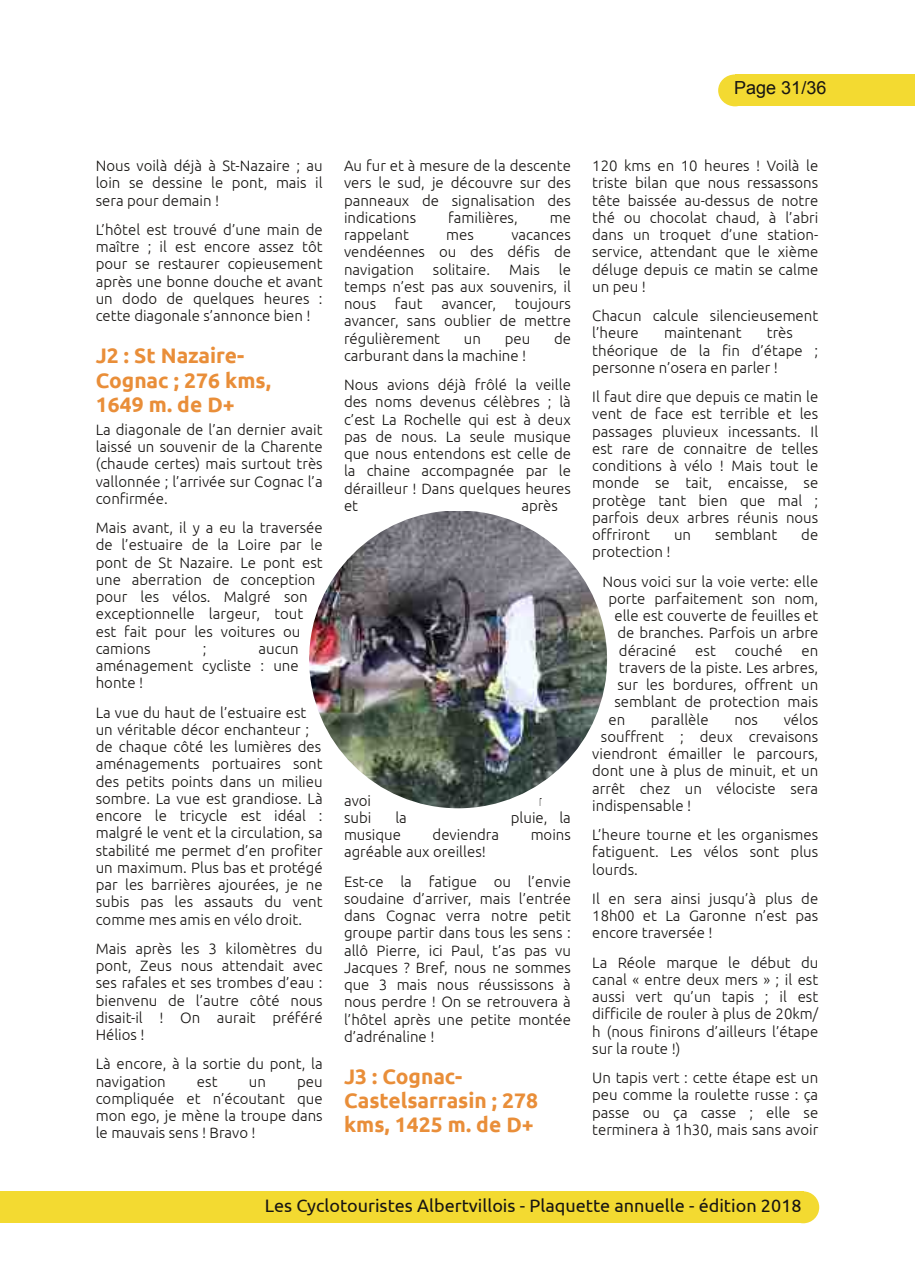
<style>
.page{position:relative;width:915px;height:1285px;background:#fff}
.page>*{position:absolute;margin:0;border:0;box-sizing:border-box;transform-origin:0 0}
.t1{font:700 21px/24.2px "Ubuntu";color:#e98e39}
.t2{font:18px "Ubuntu";color:#171513}
.t3{font:18px "Arial";color:#171513}
.t4{font:300 15px/17.2px "Ubuntu";color:#171513;text-align:justify}
.t5{font:300 15px "Ubuntu";color:#171513;scale:.41 1}
</style>
<div class="page">
<div style="left:734px;top:74px;width:180px;height:32px;background:#f3da31"></div>
<div style="left:718px;top:74px;width:33px;height:32px;background:#f3da31;border-radius:50%"></div>
<div style="left:787px;top:1191px;width:32px;height:31px;background:#f3da31;border-radius:50%"></div>
<div style="left:0;top:1191px;width:803px;height:31px;background:#f3da31"></div>
<img style="left:309px;top:511px;width:298px;height:297px;border-radius:50%">
<p class="t3" style="left:733px;top:78px;width:94px">Page 31/36</p>
<p class="t4" style="left:96px;top:157px;width:228px">Nous voilà déjà à St-Nazaire ; au loin se dessine le pont, mais il sera pour demain !</p>
<p class="t4" style="left:96px;top:221px;width:228px">L’hôtel est trouvé d’une main de maître ; il est encore assez tôt pour se restaurer copieusement après une bonne douche et avant un dodo de quelques heures : cette diagonale s’annonce bien !</p>
<h1 class="t1" style="left:96px;top:343px;width:176px">J2 : St Nazaire-<br>Cognac ; 276 kms,<br>1649 m. de D+</h1>
<p class="t4" style="left:96px;top:420px;width:228px">La diagonale de l’an dernier avait laissé un souvenir de la Charente (chaude certes) mais surtout très vallonnée ; l’arrivée sur Cognac l’a confirmée.</p>
<p class="t4" style="left:96px;top:519px;width:228px;text-align:left">Mais avant, il y a eu la traversée de l’estuaire de la Loire par le pont de St Nazaire. Le pont est une aberration de conception pour les vélos. Malgré son exceptionnelle largeur, tout est fait pour les voitures ou camions</p>
<p class="t4" style="left:96px;top:639px;width:204px;text-indent:163px">aucun aménagement cycliste : une honte !</p>
<p class="t4" style="left:96px;top:703px;width:228px;text-align:left">La vue du haut de l’estuaire est un véritable décor enchanteur ; de chaque côté les lumières des aménagements portuaires sont des petits points dans un milieu sombre. La vue est grandiose. Là encore le tricycle est idéal : malgré le vent et la circulation, sa stabilité me permet d’en profiter un maximum. Plus bas et protégé par les barrières ajourées, je ne subis pas les assauts du vent comme mes amis en vélo droit.</p>
<p class="t4" style="left:96px;top:939px;width:228px">Mais après les 3 kilomètres du pont, Zeus nous attendait avec ses rafales et ses trombes d’eau : bienvenu de l’autre côté nous disait-il ! On aurait préféré Hélios !</p>
<p class="t4" style="left:96px;top:1054px;width:228px">Là encore, à la sortie du pont, la navigation</p>
<p class="t4" style="left:203px;top:639px;width:5px">;</p>
<p class="t4" style="left:197px;top:1072px;width:22px">est</p>
<p class="t4" style="left:249px;top:1072px;width:19px">un</p>
<p class="t4" style="left:96px;top:1072px;width:228px;text-indent:201px">peu compliquée et n’écoutant que mon ego, je mène la troupe dans le mauvais sens ! Bravo !</p>
<p class="t4" style="left:344px;top:157px;width:228px">Au fur et à mesure de la descente vers le sud, je découvre sur des panneaux de signalisation des indications</p>
<p class="t4" style="left:448px;top:209px;width:71px">familières,</p>
<p class="t4" style="left:549px;top:209px;width:23px">me</p>
<p class="t4" style="left:344px;top:226px;width:66px">rappelant</p>
<p class="t4" style="left:446px;top:226px;width:29px">mes</p>
<p class="t4" style="left:344px;top:226px;width:228px;text-indent:167px">vacances vendéennes ou des défis de navigation</p>
<p class="t4" style="left:344px;top:260px;width:228px;text-indent:215px">le temps n’est pas aux souvenirs, il nous faut avancer, toujours avancer, sans oublier de mettre régulièrement</p>
<p class="t4" style="left:432px;top:260px;width:59px">solitaire.</p>
<p class="t4" style="left:509px;top:260px;width:32px">Mais</p>
<p class="t4" style="left:463px;top:329px;width:19px">un</p>
<p class="t4" style="left:504px;top:329px;width:27px">peu</p>
<p class="t4" style="left:554px;top:329px;width:18px">de</p>
<p class="t4" style="left:344px;top:340px;width:228px;line-height:29.2px">carburant dans la machine !<br>Nous avions déjà frôlé la veille</p>
<p class="t4" style="left:344px;top:393px;width:228px">des noms devenus célèbres ; là c’est La Rochelle qui est à deux pas de nous. La seule musique que nous entendons est celle de la chaine accompagnée par le dérailleur ! Dans quelques heures et</p>
<p class="t4" style="left:521px;top:496px;width:38px">après</p>
<p class="t4" style="left:344px;top:791px;width:29px">avoi</p>
<p class="t5" style="left:539px;top:791px;width:7px">r</p>
<p class="t4" style="left:344px;top:808px;width:29px">subi</p>
<p class="t4" style="left:395px;top:808px;width:13px">la</p>
<p class="t4" style="left:510px;top:808px;width:62px">pluie, la</p>
<p class="t4" style="left:344px;top:825px;width:58px">musique</p>
<p class="t4" style="left:432px;top:825px;width:68px">deviendra</p>
<p class="t4" style="left:530px;top:825px;width:42px">moins</p>
<p class="t4" style="left:344px;top:837px;width:228px;line-height:29.2px">agréable aux oreilles!<br>Est-ce la fatigue ou l’envie</p>
<p class="t4" style="left:344px;top:889px;width:228px">soudaine d’arriver, mais l’entrée dans Cognac verra notre petit groupe partir dans tous les sens : allô Pierre, ici Paul, t’as pas vu Jacques ? Bref, nous ne sommes que 3 mais nous réussissons à nous perdre ! On se retrouvera à l’hôtel après une petite montée d’adrénaline !</p>
<h1 class="t1" style="left:344px;top:1063px;width:195px">J3 : Cognac-<br>Castelsarrasin ; 278 kms, 1425 m. de D+</h1>
<p class="t4" style="left:592px;top:157px;width:227px">120 kms en 10 heures ! Voilà le triste bilan que nous ressassons tête baissée au-dessus de notre thé ou chocolat chaud, à l’abri dans un troquet d’une station&shy;service, attendant que le xième déluge depuis ce matin se calme un peu !</p>
<p class="t4" style="left:592px;top:307px;width:227px">Chacun calcule silencieusement l’heure</p>
<p class="t4" style="left:592px;top:324px;width:227px;text-align:left;text-indent:174px">très théorique de la fin d’étape ; personne n’osera en parler !</p>
<p class="t4" style="left:592px;top:388px;width:227px">Il faut dire que depuis ce matin le vent de face est terrible et les passages pluvieux incessants. Il est rare de connaitre de telles conditions à vélo ! Mais tout le monde se tait, encaisse, se protège tant bien que mal ; parfois deux arbres réunis nous offriront</p>
<p class="t4" style="left:664px;top:324px;width:79px">maintenant</p>
<p class="t4" style="left:673px;top:526px;width:19px">un</p>
<p class="t4" style="left:714px;top:526px;width:64px">semblant</p>
<p class="t4" style="left:801px;top:526px;width:18px">de</p>
<p class="t4" style="left:602px;top:537px;width:217px;line-height:29.2px;text-indent:-10px">protection !<br>Nous voici sur la voie verte: elle</p>
<p class="t4" style="left:608px;top:589px;width:211px">porte parfaitement son nom,</p>
<p class="t4" style="left:614px;top:607px;width:205px">elle est couverte de feuilles et</p>
<p class="t4" style="left:617px;top:624px;width:202px">de branches. Parfois un arbre</p>
<p class="t4" style="left:618px;top:641px;width:59px">déraciné</p>
<p class="t4" style="left:695px;top:641px;width:22px">est</p>
<p class="t4" style="left:734px;top:641px;width:49px">couché</p>
<p class="t4" style="left:801px;top:641px;width:18px">en</p>
<p class="t4" style="left:618px;top:658px;width:201px">travers de la piste. Les arbres,</p>
<p class="t4" style="left:617px;top:675px;width:202px">sur les bordures, offrent un</p>
<p class="t4" style="left:614px;top:693px;width:205px">semblant de protection mais</p>
<p class="t4" style="left:608px;top:710px;width:18px">en</p>
<p class="t4" style="left:650px;top:710px;width:59px">parallèle</p>
<p class="t4" style="left:734px;top:710px;width:25px">nos</p>
<p class="t4" style="left:783px;top:710px;width:36px">vélos</p>
<p class="t4" style="left:600px;top:727px;width:219px">souffrent ; deux crevaisons</p>
<p class="t4" style="left:592px;top:744px;width:227px">viendront émailler le parcours,</p>
<p class="t4" style="left:592px;top:762px;width:227px">dont une à plus de minuit, et un</p>
<p class="t4" style="left:592px;top:779px;width:227px">arrêt chez un vélociste sera</p>
<p class="t4" style="left:592px;top:796px;width:100px">indispensable !</p>
<p class="t4" style="left:592px;top:825px;width:227px">L’heure tourne et les organismes fatiguent. Les vélos sont plus lourds.</p>
<p class="t4" style="left:592px;top:889px;width:227px">Il en sera ainsi jusqu’à plus de 18h00 et La Garonne n’est pas encore traversée !</p>
<p class="t4" style="left:592px;top:953px;width:227px">La Réole marque le début du canal « entre deux mers » ; il est aussi vert qu’un tapis ; il est difficile de rouler à plus de 20km/ h (nous finirons d’ailleurs l’étape sur la route !)</p>
<p class="t4" style="left:592px;top:1068px;width:227px">Un tapis vert : cette étape est un peu comme la roulette russe : ça passe ou ça casse ; elle se terminera à 1h30, mais sans avoir</p>
<p class="t2" style="left:265px;top:1194px;width:538px">Les Cyclotouristes Albertvillois - Plaquette annuelle - édition 2018</p>
</div>
